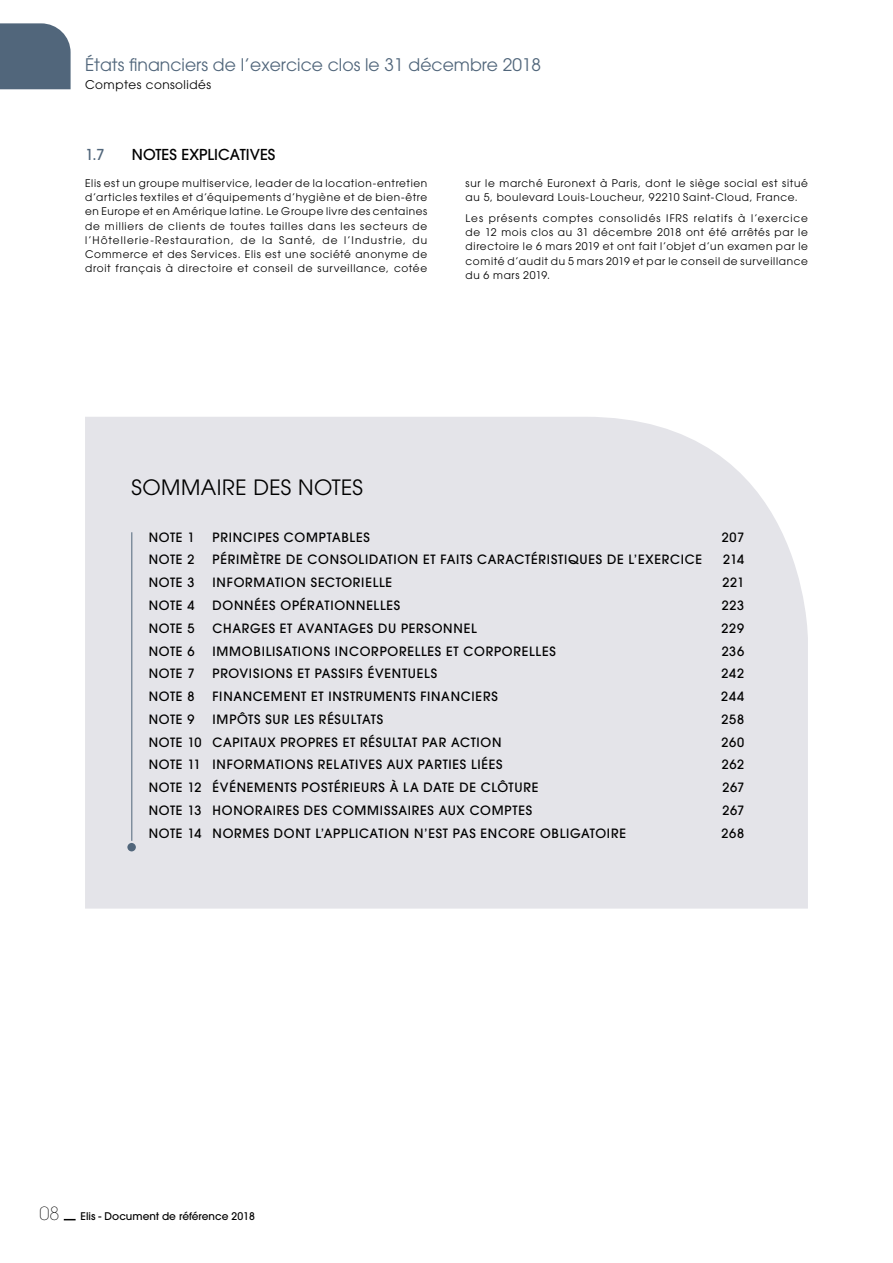
<style>
.page{position:relative;width:893px;height:1263px;background:#fff}
.page>*{position:absolute;margin:0;border:0;box-sizing:border-box;transform-origin:0 0}
.t1{font:21px "ITC Avant Garde Pro";letter-spacing:.02em;color:#000}
.t2{font:17.25px "ITC Avant Garde Pro";color:#51667b}
.t3{font:500 15px "ITC Avant Garde Pro";letter-spacing:.005em;color:#000}
.t4{font:500 15px "ITC Avant Garde Pro";color:#51667b}
.t5{font:500 12.75px "ITC Avant Garde Pro";letter-spacing:.055em;color:#000}
.t6{font:12px "ITC Avant Garde Pro";letter-spacing:.04em;color:#000}
.t7{font:10.5px/14.2px "ITC Avant Garde Pro";letter-spacing:.065em;color:#000;text-align:justify}
.t8{font:500 10.5px "ITC Avant Garde Pro";color:#000}
.s1{font-weight:200;font-size:18px}
</style>
<div class="page">
<div style="left:85px;top:417px;width:723px;height:492px;background:#e4e4e9"></div>
<div style="left:126px;top:841px;width:11px;height:12px;background:#51667b;border-radius:50%"></div>
<div style="left:124px;top:840px;width:15px;height:14px;border:3px solid #e4e4e9;border-radius:50%"></div>
<hr style="left:131px;top:532px;width:1px;height:309px;background:#51667b">
<div style="left:0;top:23px;width:71px;height:66px;background:#51667b"></div>
<svg style="left:64px;top:1219px;width:12px;height:1px"></svg>
<h2 class="t2" style="left:85px;top:54px;width:458px">États financiers de l’exercice clos le 31 décembre 2018</h2>
<p class="t6" style="left:85px;top:77px;width:127px">Comptes consolidés</p>
<h3 class="t4" style="left:85px;top:145px;width:21px">1.7</h3>
<h3 class="t3" style="left:132px;top:145px;width:145px">NOTES EXPLICATIVES</h3>
<p class="t7" style="left:85px;top:176px;width:344px">Elis est un groupe multiservice, leader de la location-entretien d’articles textiles et d’équipements d’hygiène et de bien-être en Europe et en Amérique latine. Le Groupe livre des centaines de milliers de clients de toutes tailles dans les secteurs de l’Hôtellerie-Restauration, de la Santé, de l’Industrie, du Commerce et des Services. Elis est une société anonyme de droit français à directoire et conseil de surveillance, cotée</p>
<p class="t7" style="left:466px;top:176px;width:344px">sur le marché Euronext à Paris, dont le siège social est situé au 5, boulevard Louis-Loucheur, 92210 Saint-Cloud, France.</p>
<p class="t7" style="left:466px;top:211px;width:344px">Les présents comptes consolidés IFRS relatifs à l’exercice de 12 mois clos au 31 décembre 2018 ont été arrêtés par le directoire le 6 mars 2019 et ont fait l’objet d’un examen par le comité d’audit du 5 mars 2019 et par le conseil de surveillance du 6 mars 2019.</p>
<h1 class="t1" style="left:132px;top:474px;width:233px">SOMMAIRE DES NOTES</h1>
<p class="t5" style="left:149px;top:529px;width:47px">NOTE 1</p>
<p class="t5" style="left:213px;top:529px;width:159px">PRINCIPES COMPTABLES</p>
<p class="t5" style="left:722px;top:529px;width:24px">207</p>
<p class="t5" style="left:149px;top:552px;width:47px">NOTE 2</p>
<p class="t5" style="left:213px;top:552px;width:491px">PÉRIMÈTRE DE CONSOLIDATION ET FAITS CARACTÉRISTIQUES DE L’EXERCICE</p>
<p class="t5" style="left:723px;top:552px;width:22px">214</p>
<p class="t5" style="left:149px;top:574px;width:47px">NOTE 3</p>
<p class="t5" style="left:213px;top:574px;width:181px">INFORMATION SECTORIELLE</p>
<p class="t5" style="left:722px;top:574px;width:23px">221</p>
<p class="t5" style="left:149px;top:597px;width:47px">NOTE 4</p>
<p class="t5" style="left:213px;top:597px;width:189px">DONNÉES OPÉRATIONNELLES</p>
<p class="t5" style="left:722px;top:597px;width:24px">223</p>
<p class="t5" style="left:149px;top:620px;width:47px">NOTE 5</p>
<p class="t5" style="left:213px;top:620px;width:266px">CHARGES ET AVANTAGES DU PERSONNEL</p>
<p class="t5" style="left:721px;top:620px;width:24px">229</p>
<p class="t5" style="left:149px;top:643px;width:47px">NOTE 6</p>
<p class="t5" style="left:213px;top:643px;width:345px">IMMOBILISATIONS INCORPORELLES ET CORPORELLES</p>
<p class="t5" style="left:722px;top:643px;width:24px">236</p>
<p class="t5" style="left:149px;top:665px;width:47px">NOTE 7</p>
<p class="t5" style="left:213px;top:665px;width:226px">PROVISIONS ET PASSIFS ÉVENTUELS</p>
<p class="t5" style="left:721px;top:665px;width:24px">242</p>
<p class="t5" style="left:149px;top:688px;width:47px">NOTE 8</p>
<p class="t5" style="left:213px;top:688px;width:287px">FINANCEMENT ET INSTRUMENTS FINANCIERS</p>
<p class="t5" style="left:721px;top:688px;width:24px">244</p>
<p class="t5" style="left:149px;top:711px;width:47px">NOTE 9</p>
<p class="t5" style="left:213px;top:711px;width:172px">IMPÔTS SUR LES RÉSULTATS</p>
<p class="t5" style="left:721px;top:711px;width:24px">258</p>
<p class="t5" style="left:149px;top:734px;width:354px">NOTE 10 CAPITAUX PROPRES ET RÉSULTAT PAR ACTION</p>
<p class="t5" style="left:721px;top:734px;width:24px">260</p>
<p class="t5" style="left:149px;top:756px;width:355px">NOTE 11 INFORMATIONS RELATIVES AUX PARTIES LIÉES</p>
<p class="t5" style="left:722px;top:756px;width:24px">262</p>
<p class="t5" style="left:149px;top:779px;width:391px">NOTE 12 ÉVÉNEMENTS POSTÉRIEURS À LA DATE DE CLÔTURE</p>
<p class="t5" style="left:722px;top:779px;width:23px">267</p>
<p class="t5" style="left:149px;top:802px;width:385px">NOTE 13 HONORAIRES DES COMMISSAIRES AUX COMPTES</p>
<p class="t5" style="left:722px;top:802px;width:23px">267</p>
<p class="t5" style="left:149px;top:825px;width:479px">NOTE 14 NORMES DONT L’APPLICATION N’EST PAS ENCORE OBLIGATOIRE</p>
<p class="t5" style="left:722px;top:825px;width:24px">268</p>
<p class="t8" style="left:40px;top:1210px;width:217px"><span class="s1">08</span> Elis - Document de référence 2018</p>
</div>
